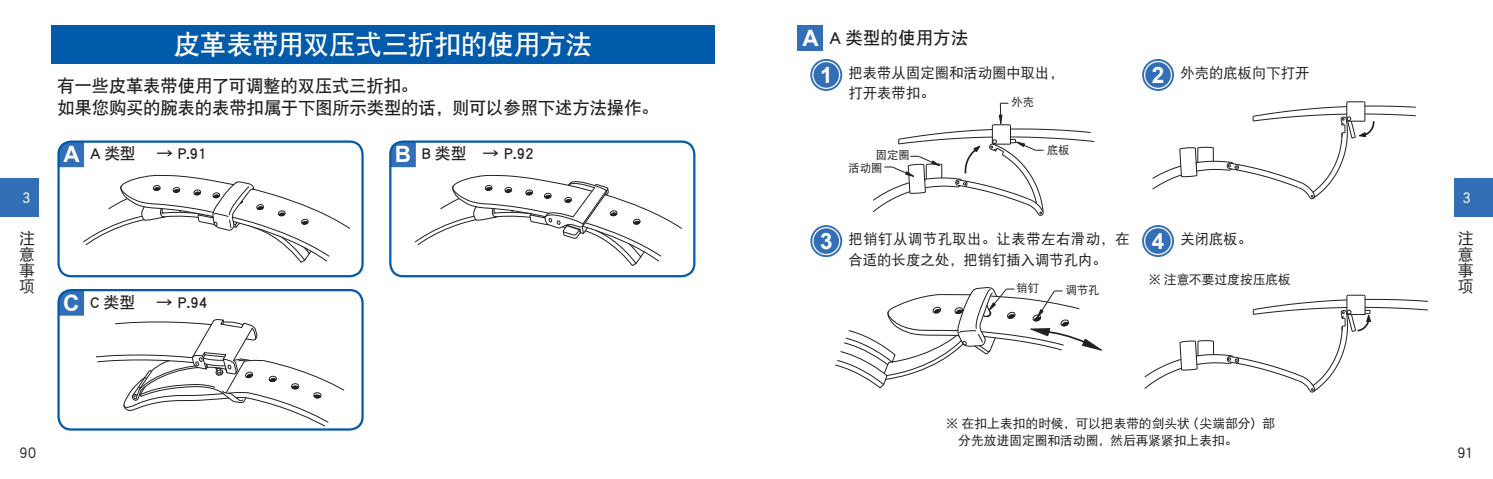
<style>
.page{position:relative;width:1493px;height:479px;background:#fff}
.page>*{position:absolute;margin:0;border:0;box-sizing:border-box;transform-origin:0 0}
.t1{font:27px "DF Hei GB W7";letter-spacing:-.025em;color:#fff}
.t2{font:700 22.5px "Arial";color:#fff}
.t3{font:17.55px/22.3px "DF Hei GB W7";letter-spacing:-.02em;color:#231f20}
.t4{font:17.55px "DF Hei GB W7";color:#231f20}
.t5{font:15.97px "DF Hei GB W7";color:#231f20}
.t6{font:15.97px/16px "DF Hei GB W5";color:#231f20;text-align:justify}
.t7{font:15.75px "DF Hei GB W5";color:#231f20}
.t8{font:14.4px/20.7px "DF Hei GB W5";color:#231f20}
.t9{font:14.4px "DF Hei GB W5";color:#fff}
.t10{font:12.83px/17.6px "DF Hei GB W5";color:#231f20}
.t11{font:11.25px "DF Hei GB W5";color:#231f20}
.s1{font-family:"Arial";font-weight:700;font-size:22.5px;color:#fff}
</style>
<div class="page">
<div style="left:0;top:179px;width:38px;height:38px;background:#326fb7"></div>
<div style="left:1454px;top:179px;width:38px;height:38px;background:#326fb7"></div>
<svg style="left:60px;top:143px;width:24px;height:24px"></svg>
<svg style="left:392px;top:143px;width:24px;height:24px"></svg>
<svg style="left:60px;top:292px;width:24px;height:23px"></svg>
<div style="left:51px;top:26px;width:663px;height:38px;background:#015aaa"></div>
<div style="left:57px;top:140px;width:307px;height:137px;border:2px solid #015aaa;border-radius:13px"></div>
<div style="left:57px;top:289px;width:307px;height:141px;border:2px solid #015aaa;border-radius:13px"></div>
<div style="left:389px;top:140px;width:306px;height:137px;border:2px solid #015aaa;border-radius:13px"></div>
<svg style="left:83px;top:175px;width:267px;height:87px"></svg>
<svg style="left:415px;top:175px;width:266px;height:90px"></svg>
<svg style="left:96px;top:319px;width:248px;height:107px"></svg>
<div style="left:797px;top:26px;width:26px;height:25px;background:#326fb7"></div>
<svg style="left:872px;top:103px;width:222px;height:113px"></svg>
<svg style="left:1152px;top:101px;width:264px;height:98px"></svg>
<svg style="left:835px;top:287px;width:266px;height:101px"></svg>
<svg style="left:1144px;top:294px;width:283px;height:98px"></svg>
<svg style="left:811px;top:60px;width:30px;height:30px"></svg>
<div style="left:810px;top:59px;width:32px;height:32px;border:2px solid #326fb7;border-radius:50%"></div>
<div style="left:813px;top:62px;width:26px;height:26px;background:#326fb7;border-radius:50%"></div>
<svg style="left:1143px;top:60px;width:30px;height:30px"></svg>
<div style="left:1142px;top:59px;width:32px;height:32px;border:2px solid #326fb7;border-radius:50%"></div>
<div style="left:1145px;top:62px;width:25px;height:26px;background:#326fb7;border-radius:50%"></div>
<svg style="left:1143px;top:226px;width:30px;height:30px"></svg>
<div style="left:1142px;top:225px;width:32px;height:32px;border:2px solid #326fb7;border-radius:50%"></div>
<div style="left:1145px;top:228px;width:25px;height:25px;background:#326fb7;border-radius:50%"></div>
<svg style="left:811px;top:226px;width:30px;height:30px"></svg>
<div style="left:810px;top:225px;width:32px;height:32px;border:2px solid #326fb7;border-radius:50%"></div>
<div style="left:813px;top:228px;width:26px;height:26px;background:#326fb7;border-radius:50%"></div>
<h1 class="t1" style="left:174px;top:30px;width:420px">皮革表带用双压式三折扣的使用方法</h1>
<p class="t3" style="left:57px;top:74px;width:603px">有一些皮革表带使用了可调整的双压式三折扣。<br>如果您购买的腕表的表带扣属于下图所示类型的话，则可以参照下述方法操作。</p>
<h2 class="t2" style="left:64px;top:139px;width:18px">A</h2>
<h2 class="t2" style="left:395px;top:139px;width:18px">B</h2>
<p class="t5" style="left:90px;top:145px;width:118px">A 类型 　→ P.91</p>
<p class="t5" style="left:422px;top:145px;width:114px">B 类型　→ P.92</p>
<p class="t4" style="left:802px;top:29px;width:167px"><span class="s1">A</span> A 类型的使用方法</p>
<p class="t8" style="left:848px;top:62px;width:217px">把表带从固定圈和活动圈中取出，打开表带扣。</p>
<p class="t8" style="left:1180px;top:62px;width:131px">外壳的底板向下打开</p>
<h2 class="t2" style="left:820px;top:60px;width:14px">1</h2>
<h2 class="t2" style="left:1151px;top:60px;width:14px">2</h2>
<p class="t11" style="left:1011px;top:96px;width:24px">外壳</p>
<p class="t11" style="left:876px;top:149px;width:35px">固定圈</p>
<p class="t11" style="left:848px;top:162px;width:35px">活动圈</p>
<p class="t11" style="left:1047px;top:144px;width:24px">底板</p>
<p class="t9" style="left:19px;top:190px;width:16px">３</p>
<p class="t9" style="left:1459px;top:190px;width:16px">３</p>
<p class="t6" style="left:19px;top:229px;width:17px">注意事项</p>
<p class="t6" style="left:1457px;top:229px;width:17px">注意事项</p>
<p class="t8" style="left:848px;top:228px;width:282px">把销钉从调节孔取出。让表带左右滑动，在合适的长度之处，把销钉插入调节孔内。</p>
<p class="t8" style="left:1180px;top:228px;width:73px">关闭底板。</p>
<p class="t10" style="left:1148px;top:270px;width:144px">※ 注意不要过度按压底板</p>
<h2 class="t2" style="left:820px;top:226px;width:14px">3</h2>
<h2 class="t2" style="left:1151px;top:226px;width:14px">4</h2>
<p class="t11" style="left:1016px;top:282px;width:24px">销钉</p>
<p class="t11" style="left:1065px;top:284px;width:35px">调节孔</p>
<h2 class="t2" style="left:63px;top:288px;width:18px">C</h2>
<p class="t5" style="left:90px;top:293px;width:119px">C 类型 　→ P.94</p>
<p class="t10" style="left:958px;top:414px;width:318px;text-indent:-12px">※ 在扣上表扣的时候，可以把表带的剑头状（尖端部分）部分先放进固定圈和活动圈，然后再紧紧扣上表扣。</p>
<p class="t7" style="left:19px;top:443px;width:19px">90</p>
<p class="t7" style="left:1457px;top:443px;width:18px">91</p>
</div>
